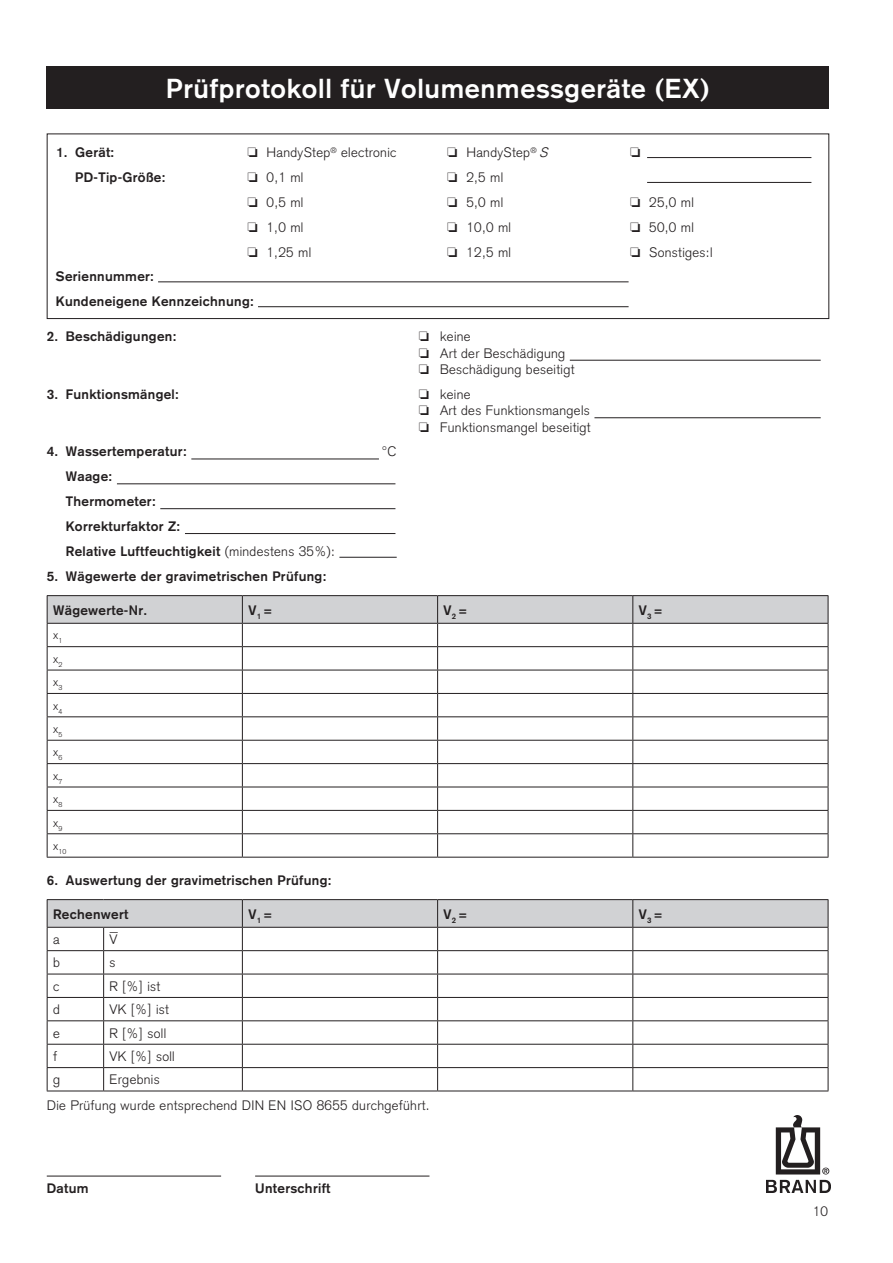
<style>
.page{position:relative;width:893px;height:1263px;background:#fff}
.page>*{position:absolute;margin:0;border:0;box-sizing:border-box;transform-origin:0 0}
.t1{font:700 27px "Akzidenz Grotesk";letter-spacing:.025em;color:#fff}
.t2{font:700 13.5px/24.9px "Akzidenz Grotesk";letter-spacing:.025em;color:#231f20}
.t3{font:300 13.5px/16.4px "Akzidenz Grotesk";letter-spacing:.025em;color:#231f20}
.t4{font:300 13.5px "Akzidenz Grotesk";letter-spacing:.025em;color:#231f20;scale:1.2 1}
.t5{font:300 12px/23.4px "Akzidenz Grotesk";color:#231f20;text-align:justify}
.t6{font:300 7.05px "Akzidenz Grotesk";color:#231f20}
.s1{font-style:italic}
.s2{font-weight:300}
</style>
<div class="page">
<img style="left:767px;top:1115px;width:63px;height:77px">
<div style="left:47px;top:66px;width:782px;height:42px;background:#231f20"></div>
<hr style="left:570px;top:360px;width:251px;height:1px;background:#231f20">
<hr style="left:594px;top:417px;width:227px;height:1px;background:#231f20">
<hr style="left:191px;top:459px;width:188px;height:1px;background:#231f20">
<hr style="left:117px;top:483px;width:278px;height:1px;background:#231f20">
<hr style="left:160px;top:508px;width:235px;height:1px;background:#231f20">
<hr style="left:185px;top:533px;width:210px;height:1px;background:#231f20">
<hr style="left:339px;top:557px;width:58px;height:1px;background:#231f20">
<hr style="left:47px;top:595px;width:195px;height:1px;background:#231f20">
<hr style="left:242px;top:595px;width:196px;height:1px;background:#231f20">
<hr style="left:438px;top:595px;width:195px;height:1px;background:#231f20">
<hr style="left:633px;top:595px;width:195px;height:1px;background:#231f20">
<svg style="left:47px;top:596px;width:782px;height:261px"></svg>
<hr style="left:47px;top:857px;width:195px;height:1px;background:#231f20">
<hr style="left:242px;top:857px;width:196px;height:1px;background:#231f20">
<hr style="left:438px;top:857px;width:195px;height:1px;background:#231f20">
<hr style="left:633px;top:857px;width:195px;height:1px;background:#231f20">
<hr style="left:47px;top:899px;width:57px;height:1px;background:#231f20">
<hr style="left:104px;top:899px;width:138px;height:1px;background:#231f20">
<hr style="left:242px;top:899px;width:196px;height:1px;background:#231f20">
<hr style="left:438px;top:899px;width:195px;height:1px;background:#231f20">
<hr style="left:633px;top:899px;width:195px;height:1px;background:#231f20">
<svg style="left:47px;top:900px;width:782px;height:190px"></svg>
<hr style="left:47px;top:1090px;width:57px;height:1px;background:#231f20">
<hr style="left:104px;top:1090px;width:138px;height:1px;background:#231f20">
<hr style="left:242px;top:1090px;width:196px;height:1px;background:#231f20">
<hr style="left:438px;top:1090px;width:195px;height:1px;background:#231f20">
<hr style="left:633px;top:1090px;width:195px;height:1px;background:#231f20">
<hr style="left:647px;top:157px;width:164px;height:1px;background:#231f20">
<hr style="left:647px;top:182px;width:164px;height:1px;background:#231f20">
<hr style="left:158px;top:281px;width:471px;height:1px;background:#231f20">
<hr style="left:258px;top:306px;width:371px;height:1px;background:#231f20">
<div style="left:47px;top:134px;width:782px;height:185px;border:1px solid #231f20"></div>
<hr style="left:255px;top:1176px;width:174px;height:1px;background:#231f20">
<hr style="left:47px;top:1176px;width:174px;height:1px;background:#231f20">
<h1 class="t1" style="left:166px;top:72px;width:545px">Prüfprotokoll für Volumenmessgeräte (EX)</h1>
<p class="t2" style="left:56px;top:140px;width:60px">1. Gerät:</p>
<p class="t3" style="left:266px;top:144px;width:131px">HandyStep<sup>®</sup> electronic</p>
<p class="t3" style="left:466px;top:144px;width:87px">HandyStep<sup>®</sup> <span class="s1">S</span></p>
<p class="t2" style="left:75px;top:165px;width:92px">PD-Tip-Größe:</p>
<p class="t3" style="left:266px;top:169px;width:38px">0,1 ml</p>
<p class="t3" style="left:466px;top:169px;width:38px">2,5 ml</p>
<p class="t3" style="left:266px;top:194px;width:38px">0,5 ml</p>
<p class="t3" style="left:466px;top:194px;width:38px">5,0 ml</p>
<p class="t3" style="left:649px;top:194px;width:46px">25,0 ml</p>
<p class="t3" style="left:266px;top:219px;width:38px">1,0 ml</p>
<p class="t3" style="left:466px;top:219px;width:46px">10,0 ml</p>
<p class="t3" style="left:649px;top:219px;width:46px">50,0 ml</p>
<p class="t3" style="left:266px;top:244px;width:46px">1,25 ml</p>
<p class="t3" style="left:466px;top:244px;width:46px">12,5 ml</p>
<p class="t3" style="left:649px;top:244px;width:65px">Sonstiges:l</p>
<p class="t2" style="left:56px;top:264px;width:199px">Seriennummer:<br>Kundeneigene Kennzeichnung:</p>
<p class="t2" style="left:47px;top:324px;width:131px">2. Beschädigungen:</p>
<p class="t3" style="left:440px;top:329px;width:136px">keine<br>Art der Beschädigung<br>Beschädigung beseitigt</p>
<p class="t2" style="left:47px;top:382px;width:134px">3. Funktionsmängel:</p>
<p class="t3" style="left:440px;top:386px;width:152px">keine<br>Art des Funktionsmangels<br>Funktionsmangel beseitigt</p>
<p class="t2" style="left:47px;top:439px;width:142px">4. Wassertemperatur:</p>
<p class="t3" style="left:382px;top:444px;width:16px">°C</p>
<p class="t2" style="left:66px;top:464px;width:271px">Waage:<br>Thermometer:<br>Korrekturfaktor Z:<br>Relative Luftfeuchtigkeit <span class="s2">(mindestens 35%):</span></p>
<p class="t2" style="left:47px;top:563px;width:281px">5. Wägewerte der gravimetrischen Prüfung:</p>
<p class="t2" style="left:53px;top:597px;width:96px">Wägewerte-Nr.</p>
<p class="t2" style="left:248px;top:597px;width:25px">V<sub>1</sub> =</p>
<p class="t2" style="left:444px;top:597px;width:25px">V<sub>2</sub> =</p>
<p class="t2" style="left:639px;top:597px;width:25px">V<sub>3</sub> =</p>
<p class="t5" style="left:53px;top:624px;width:11px">x<sub>1 </sub>x<sub>2 </sub>x<sub>3 </sub>x<sub>4 </sub>x<sub>5 </sub>x<sub>6 </sub>x<sub>7 </sub>x<sub>8 </sub>x<sub>9</sub></p>
<p class="t6" style="left:53px;top:847px;width:15px"><sup>x</sup>10</p>
<p class="t2" style="left:47px;top:867px;width:286px">6. Auswertung der gravimetrischen Prüfung:</p>
<p class="t2" style="left:53px;top:901px;width:77px">Rechenwert</p>
<p class="t2" style="left:248px;top:901px;width:25px">V<sub>1</sub> =</p>
<p class="t2" style="left:444px;top:901px;width:25px">V<sub>2</sub> =</p>
<p class="t2" style="left:639px;top:901px;width:25px">V<sub>3</sub> =</p>
<p class="t3" style="left:53px;top:931px;width:8px">a</p>
<p class="t3" style="left:110px;top:931px;width:10px">V</p>
<p class="t4" style="left:110px;top:918px;width:8px">_</p>
<p class="t3" style="left:53px;top:955px;width:8px">b</p>
<p class="t3" style="left:110px;top:955px;width:7px">s</p>
<p class="t3" style="left:53px;top:978px;width:8px">c</p>
<p class="t3" style="left:110px;top:978px;width:52px">R [%] ist</p>
<p class="t3" style="left:53px;top:1001px;width:8px">d</p>
<p class="t3" style="left:110px;top:1001px;width:61px">VK [%] ist</p>
<p class="t3" style="left:53px;top:1025px;width:8px">e</p>
<p class="t3" style="left:110px;top:1025px;width:58px">R [%] soll</p>
<p class="t3" style="left:53px;top:1048px;width:5px">f</p>
<p class="t3" style="left:110px;top:1048px;width:67px">VK [%] soll</p>
<p class="t3" style="left:53px;top:1071px;width:9px">g</p>
<p class="t3" style="left:47px;top:1067px;width:384px;line-height:25.7px;text-indent:63px">Ergebnis<br>Die Prüfung wurde entsprechend DIN EN ISO 8655 durchgeführt.</p>
<p class="t2" style="left:47px;top:1175px;width:43px">Datum</p>
<p class="t2" style="left:255px;top:1175px;width:77px">Unterschrift</p>
<p class="t3" style="left:813px;top:1203px;width:17px">10</p>
</div>
